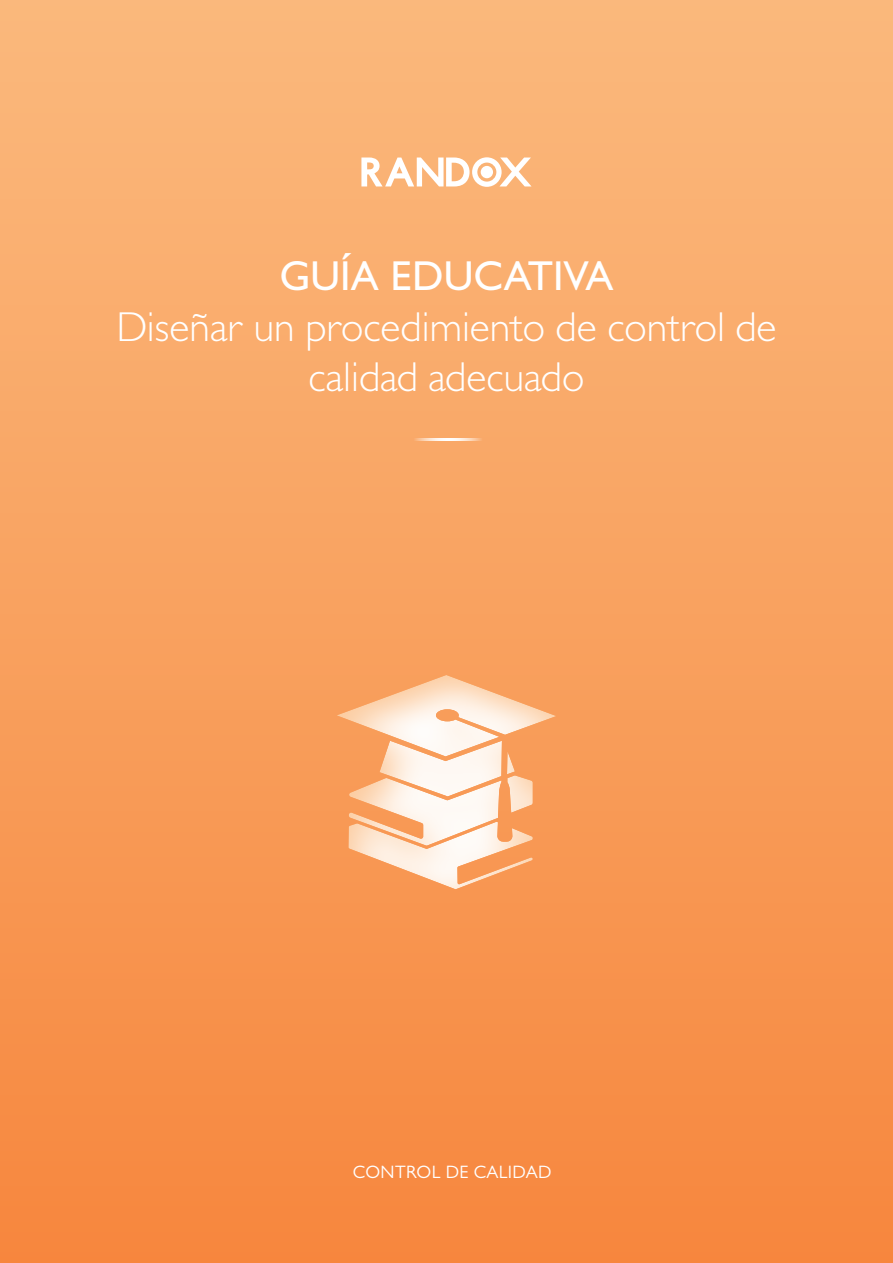
<style>
.page{position:relative;width:893px;height:1263px;background:#fff}
.page>*{position:absolute;margin:0;border:0;box-sizing:border-box;transform-origin:0 0}
.t1{font:300 42px/50.4px "Gill Sans MT Pro";color:#fff;text-align:center}
.t2{font:500 42px "Gill Sans MT Pro";color:#fff}
.t3{font:18px "Gill Sans MT Pro";letter-spacing:.02em;color:#fff}
</style>
<div class="page">
<div style="left:0;top:0;width:893px;height:1263px;background:linear-gradient(to bottom,#faba7e,#f7873e)"></div>
<div style="left:335px;top:674px;width:222px;height:217px;background:#fbb97d;opacity:.75"></div>
<hr style="left:413px;top:438px;width:69px;height:3px;background:#fff">
<svg style="left:361px;top:157px;width:170px;height:30px"></svg>
<p class="t2" style="left:279px;top:251px;width:336px">GUÍA EDUCATIVA</p>
<p class="t1" style="left:116px;top:301px;width:662px">Diseñar un procedimiento de control de calidad adecuado</p>
<p class="t3" style="left:353px;top:1161px;width:200px">CONTROL DE CALIDAD</p>
</div>
